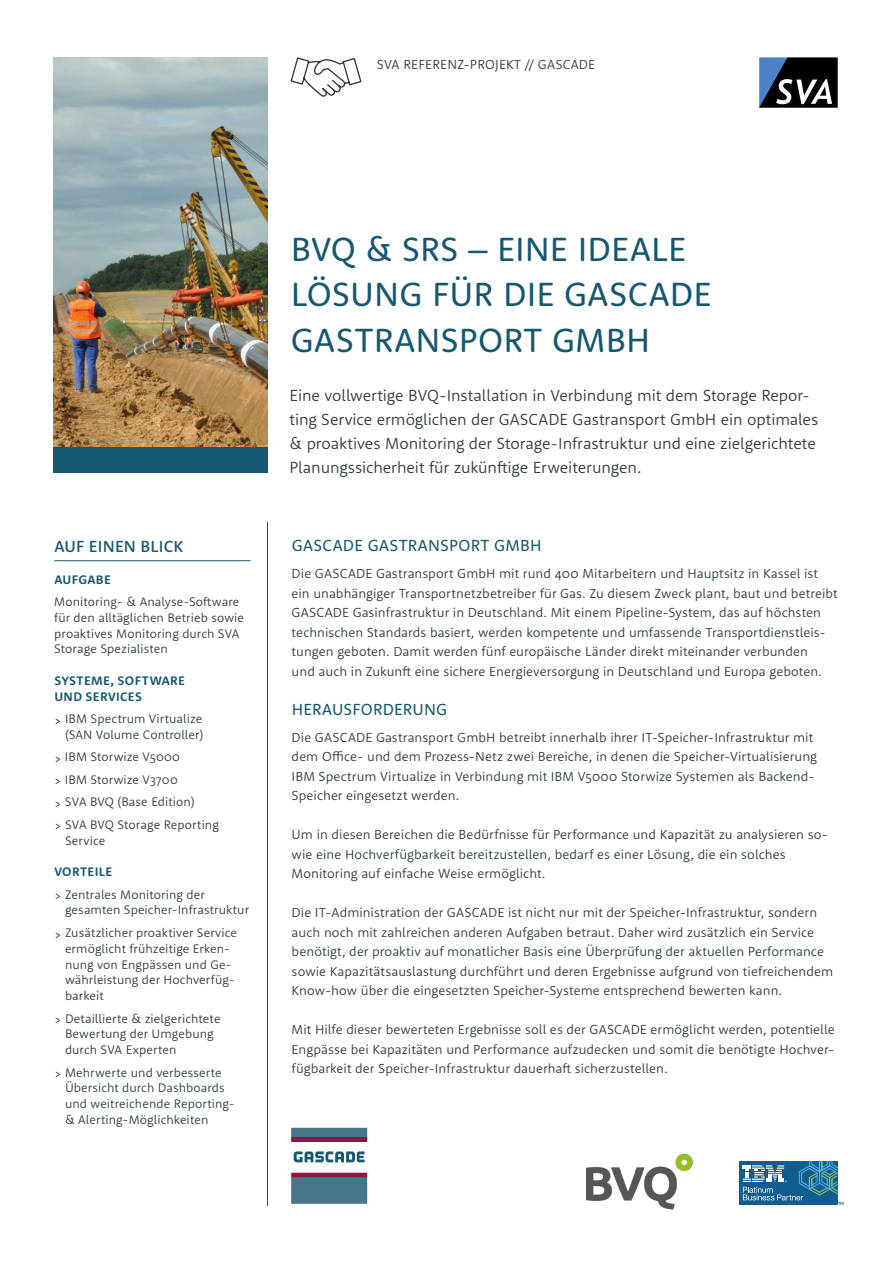
<style>
.page{position:relative;width:893px;height:1263px;background:#fff}
.page>*{position:absolute;margin:0;border:0;box-sizing:border-box;transform-origin:0 0}
.t1{font:34.5px/45.3px "Rooney Sans";letter-spacing:.005em;color:#175871}
.t2{font:300 16.5px/24px "Rooney Sans";letter-spacing:-.005em;color:#2f3b3f}
.t3{font:16.5px "Rooney Sans";letter-spacing:.015em;color:#175871}
.t4{font:500 16.5px "Rooney Sans";letter-spacing:.015em;color:#175871}
.t5{font:300 13.5px/19.5px "Rooney Sans";letter-spacing:.005em;color:#2f3b3f}
.t6{font:300 12.75px/15.8px "Rooney Sans";letter-spacing:.005em;color:#2f3b3f}
.t7{font:700 12.75px/15.8px "Rooney Sans";letter-spacing:.03em;color:#175871}
</style>
<div class="page">
<svg style="left:759px;top:57px;width:79px;height:51px;background:#36404c"></svg>
<hr style="left:267px;top:522px;width:1px;height:684px;background:#175871">
<svg style="left:290px;top:57px;width:72px;height:40px"></svg>
<img style="left:53px;top:57px;width:215px;height:390px">
<div style="left:53px;top:447px;width:215px;height:26px;background:#175871"></div>
<svg style="left:291px;top:1128px;width:76px;height:76px"></svg>
<div style="left:739px;top:1161px;width:98px;height:44px;background:#125d90"></div>
<svg style="left:743px;top:1161px;width:100px;height:44px"></svg>
<hr style="left:54px;top:560px;width:197px;height:1px;background:#175871">
<img style="left:586px;top:1153px;width:107px;height:57px">
<p class="t5" style="left:377px;top:54px;width:220px">SVA REFERENZ-PROJEKT // GASCADE</p>
<p class="t4" style="left:54px;top:536px;width:130px">AUF EINEN BLICK</p>
<p class="t7" style="left:54px;top:571px;width:58px">AUFGABE</p>
<p class="t6" style="left:54px;top:593px;width:191px">Monitoring- &amp; Analyse-Software für den alltäglichen Betrieb sowie proaktives Monitoring durch SVA<br>Storage Spezialisten</p>
<p class="t7" style="left:54px;top:672px;width:132px">SYSTEME, SOFTWARE<br>UND SERVICES</p>
<p class="t6" style="left:54px;top:710px;width:151px;text-align:right">&gt; IBM Spectrum Virtualize (SAN Volume Controller)</p>
<p class="t6" style="left:54px;top:749px;width:127px">&gt; IBM Storwize V5000</p>
<p class="t6" style="left:54px;top:771px;width:125px">&gt; IBM Storwize V3700</p>
<p class="t6" style="left:54px;top:794px;width:142px">&gt; SVA BVQ (Base Edition)</p>
<p class="t6" style="left:65px;top:816px;width:155px;text-indent:-11px">&gt; SVA BVQ Storage Reporting<br>Service</p>
<p class="t7" style="left:54px;top:863px;width:59px">VORTEILE</p>
<p class="t6" style="left:65px;top:886px;width:186px;text-indent:-11px">&gt; Zentrales Monitoring der gesamten Speicher-Infrastruktur</p>
<p class="t6" style="left:65px;top:924px;width:174px;text-indent:-11px">&gt; Zusätzlicher proaktiver Service ermöglicht frühzeitige Erken&shy;nung von Engpässen und Ge&shy;währleistung der Hochverfüg&shy;barkeit</p>
<p class="t6" style="left:65px;top:1010px;width:157px;text-indent:-11px">&gt; Detaillierte &amp; zielgerichtete<br>Bewertung der Umgebung durch SVA Experten</p>
<p class="t6" style="left:65px;top:1064px;width:172px;text-indent:-11px">&gt; Mehrwerte und verbesserte<br>Übersicht durch Dashboards und weitreichende Reporting-&amp; Alerting-Möglichkeiten</p>
<p class="t1" style="left:291px;top:225px;width:422px">BVQ &amp; SRS – EINE IDEALE<br>LÖSUNG FÜR DIE GASCADE<br>GASTRANSPORT GMBH</p>
<p class="t2" style="left:289px;top:383px;width:530px">Eine vollwertige BVQ-Installation in Verbindung mit dem Storage Repor&shy;ting Service ermöglichen der GASCADE Gastransport GmbH ein optimales &amp; proaktives Monitoring der Storage-Infrastruktur und eine zielgerichtete Planungssicherheit für zukünftige Erweiterungen.</p>
<p class="t3" style="left:292px;top:535px;width:251px">GASCADE GASTRANSPORT GMBH</p>
<p class="t5" style="left:292px;top:563px;width:548px">Die GASCADE Gastransport GmbH mit rund 400 Mitarbeitern und Hauptsitz in Kassel ist ein unabhängiger Transportnetzbetreiber für Gas. Zu diesem Zweck plant, baut und betreibt GASCADE Gasinfrastruktur in Deutschland. Mit einem Pipeline-System, das auf höchsten technischen Standards basiert, werden kompetente und umfassende Transportdienstleis&shy;tungen geboten. Damit werden fünf europäische Länder direkt miteinander verbunden<br>und auch in Zukunft eine sichere Energieversorgung in Deutschland und Europa geboten.</p>
<p class="t3" style="left:292px;top:698px;width:157px">HERAUSFORDERUNG</p>
<p class="t5" style="left:292px;top:727px;width:527px">Die GASCADE Gastransport GmbH betreibt innerhalb ihrer IT-Speicher-Infrastruktur mit dem Office- und dem Prozess-Netz zwei Bereiche, in denen die Speicher-Virtualisierung IBM Spectrum Virtualize in Verbindung mit IBM V5000 Storwize Systemen als Backend-Speicher eingesetzt werden.</p>
<p class="t5" style="left:292px;top:824px;width:538px">Um in diesen Bereichen die Bedürfnisse für Performance und Kapazität zu analysieren so&shy;wie eine Hochverfügbarkeit bereitzustellen, bedarf es einer Lösung, die ein solches<br>Monitoring auf einfache Weise ermöglicht.</p>
<p class="t5" style="left:292px;top:902px;width:543px">Die IT-Administration der GASCADE ist nicht nur mit der Speicher-Infrastruktur, sondern auch noch mit zahlreichen anderen Aufgaben betraut. Daher wird zusätzlich ein Service benötigt, der proaktiv auf monatlicher Basis eine Überprüfung der aktuellen Performance sowie Kapazitätsauslastung durchführt und deren Ergebnisse aufgrund von tiefreichendem Know-how über die eingesetzten Speicher-Systeme entsprechend bewerten kann.</p>
<p class="t5" style="left:292px;top:1019px;width:545px;text-align:justify">Mit Hilfe dieser bewerteten Ergebnisse soll es der GASCADE ermöglicht werden, potentielle Engpässe bei Kapazitäten und Performance aufzudecken und somit die benötigte Hochver&shy;fügbarkeit der Speicher-Infrastruktur dauerhaft sicherzustellen.</p>
</div>
